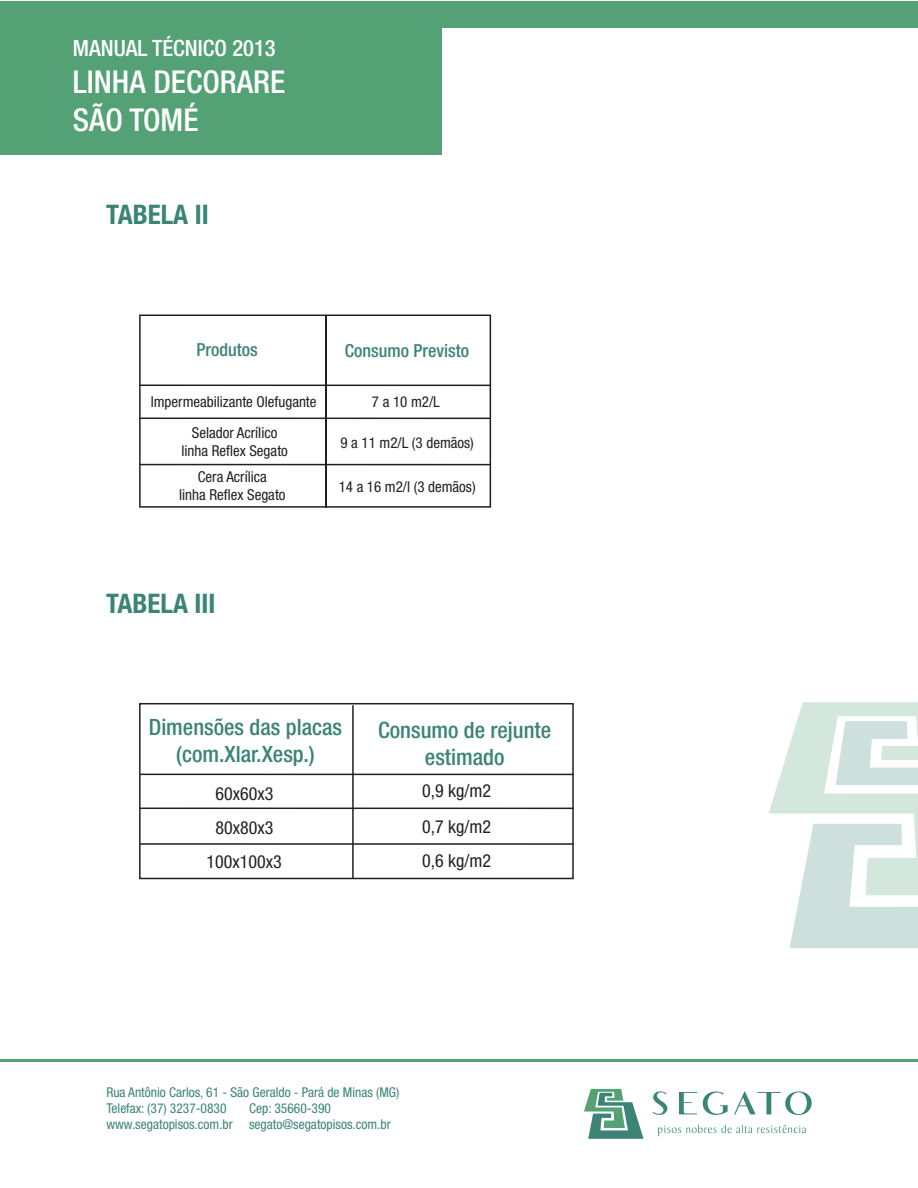
<style>
.page{position:relative;width:918px;height:1188px;background:#fff}
.page>*{position:absolute;margin:0;border:0;box-sizing:border-box;transform-origin:0 0}
.t1{font:500 condensed 31.5px/37.8px "Helvetica Neue LT Std";color:#fff}
.t2{font:700 condensed 27px "Helvetica Neue LT Std";color:#3b8476}
.t3{font:500 condensed 22.5px/27px "Helvetica Neue LT Std";color:#3b8476;text-align:center}
.t4{font:500 condensed 22.5px "Helvetica Neue LT Std";color:#fff}
.t5{font:condensed 18px "Helvetica Neue LT Std";color:#231f20}
.t6{font:500 condensed 18px "Helvetica Neue LT Std";color:#3b8476}
.t7{font:condensed 15px "Helvetica Neue LT Std";color:#231f20}
.t8{font:condensed 13.5px/16.2px "Helvetica Neue LT Std";color:#3b8476}
</style>
<div class="page">
<svg style="left:769px;top:702px;width:149px;height:246px"></svg>
<div style="left:0;top:1px;width:918px;height:27px;background:#53a174"></div>
<hr style="left:1px;top:1059px;width:917px;height:3px;background:#53a174">
<svg style="left:584px;top:1089px;width:60px;height:50px"></svg>
<svg style="left:652px;top:1091px;width:160px;height:24px"></svg>
<svg style="left:658px;top:1125px;width:148px;height:11px"></svg>
<div style="left:0;top:25px;width:441px;height:129px;background:#53a174"></div>
<div style="left:139px;top:703px;width:435px;height:176px;border:2px solid #231f20"></div>
<hr style="left:140px;top:808px;width:434px;height:1px;background:#231f20">
<hr style="left:140px;top:774px;width:434px;height:1px;background:#231f20">
<hr style="left:140px;top:843px;width:434px;height:2px;background:#231f20">
<hr style="left:352px;top:705px;width:2px;height:174px;background:#231f20">
<div style="left:139px;top:315px;width:352px;height:193px;border:2px solid #231f20"></div>
<hr style="left:139px;top:385px;width:352px;height:1px;background:#231f20">
<hr style="left:139px;top:418px;width:352px;height:1px;background:#231f20">
<hr style="left:140px;top:464px;width:351px;height:1px;background:#231f20">
<hr style="left:325px;top:315px;width:1px;height:192px;background:#231f20">
<h3 class="t4" style="left:73px;top:34px;width:204px">MANUAL TÉCNICO 2013</h3>
<h1 class="t1" style="left:73px;top:62px;width:214px">LINHA DECORARE<br>SÃO TOMÉ</h1>
<p class="t2" style="left:106px;top:198px;width:104px">TABELA II</p>
<p class="t6" style="left:197px;top:339px;width:63px">Produtos</p>
<p class="t7" style="left:151px;top:393px;width:167px">Impermeabilizante Olefugante</p>
<p class="t7" style="left:192px;top:424px;width:87px">Selador Acrílico</p>
<p class="t7" style="left:181px;top:442px;width:108px">linha Reflex Segato</p>
<p class="t7" style="left:198px;top:468px;width:71px">Cera Acrílica</p>
<p class="t7" style="left:179px;top:486px;width:108px">linha Reflex Segato</p>
<p class="t6" style="left:345px;top:340px;width:126px">Consumo Previsto</p>
<p class="t7" style="left:372px;top:393px;width:69px">7 a 10 m2/L</p>
<p class="t7" style="left:340px;top:434px;width:135px">9 a 11 m2/L (3 demãos)</p>
<p class="t7" style="left:339px;top:478px;width:139px">14 a 16 m2/l (3 demãos)</p>
<p class="t2" style="left:106px;top:587px;width:111px">TABELA III</p>
<p class="t3" style="left:149px;top:714px;width:195px">Dimensões das placas (com.Xlar.Xesp.)</p>
<p class="t3" style="left:378px;top:717px;width:175px">Consumo de rejunte</p>
<p class="t3" style="left:425px;top:744px;width:81px">estimado</p>
<p class="t5" style="left:216px;top:783px;width:59px">60x60x3</p>
<p class="t5" style="left:422px;top:780px;width:70px">0,9 kg/m2</p>
<p class="t5" style="left:216px;top:817px;width:59px">80x80x3</p>
<p class="t5" style="left:422px;top:816px;width:70px">0,7 kg/m2</p>
<p class="t5" style="left:207px;top:851px;width:77px">100x100x3</p>
<p class="t5" style="left:422px;top:851px;width:70px">0,6 kg/m2</p>
<p class="t8" style="left:106px;top:1084px;width:295px">Rua Antônio Carlos, 61 - São Geraldo - Pará de Minas (MG)<br>Telefax: (37) 3237-0830</p>
<p class="t8" style="left:106px;top:1100px;width:286px;text-indent:143px">Cep: 35660-390 www.segatopisos.com.br segato@segatopisos.com.br</p>
</div>
